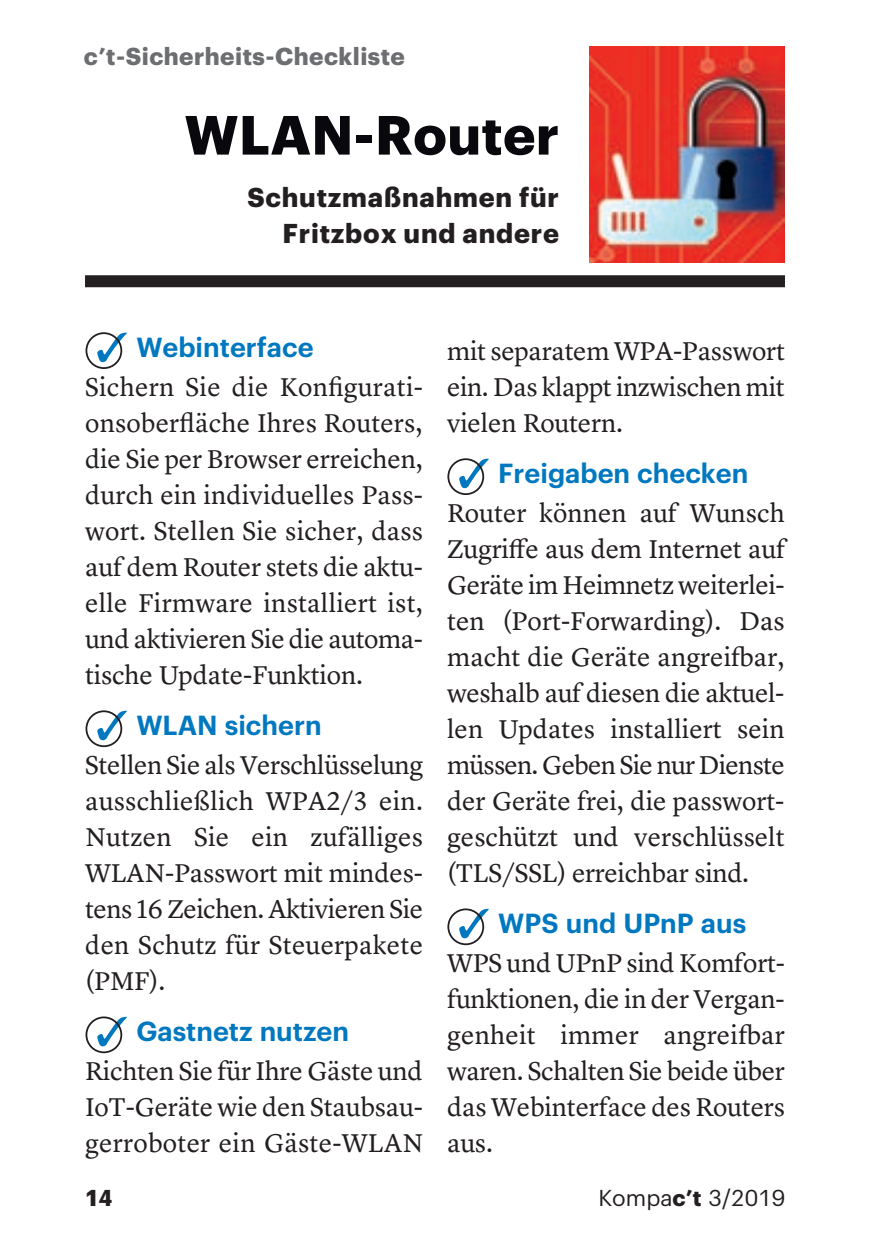
<style>
.page{position:relative;width:893px;height:1259px;background:#fff}
.page>*{position:absolute;margin:0;border:0;box-sizing:border-box;transform-origin:0 0}
.t1{font:700 54px "Graphik";letter-spacing:.01em;color:#08080d}
.t2{font:600 27px "Graphik";color:#0078c0}
.t3{font:26.7px/36px "Lyon Text";letter-spacing:-.005em;color:#231f20;text-align:justify}
.t4{font:700 26.7px/36px "Graphik";letter-spacing:.03em;color:#231f20;text-align:right}
.t5{font:700 24px "Graphik";letter-spacing:.02em;color:#6d6e71}
.t6{font:22.5px "Graphik";color:#231f20}
.t7{font:700 22.5px "Graphik";color:#231f20}
.s1{font-weight:700}
</style>
<div class="page">
<div style="left:85px;top:275px;width:700px;height:12px;background:#231f20"></div>
<svg style="left:86px;top:332px;width:41px;height:37px"></svg>
<svg style="left:86px;top:710px;width:41px;height:37px"></svg>
<svg style="left:86px;top:1016px;width:41px;height:37px"></svg>
<svg style="left:447px;top:458px;width:42px;height:37px"></svg>
<svg style="left:447px;top:908px;width:42px;height:37px"></svg>
<img style="left:590px;top:46px;width:195px;height:216px">
<p class="t5" style="left:84px;top:47px;width:322px">c’t-Sicherheits-Checkliste</p>
<h1 class="t1" style="left:185px;top:113px;width:376px">WLAN-Router</h1>
<p class="t4" style="left:247px;top:181px;width:313px">Schutzmaßnahmen für<br>Fritzbox und andere</p>
<p class="t2" style="left:136px;top:332px;width:179px">Webinterface</p>
<p class="t3" style="left:85px;top:370px;width:339px">Sichern Sie die Konfigurati&shy;onsoberfläche Ihres Routers, die Sie per Browser erreichen, durch ein individuelles Pass&shy;wort. Stellen Sie sicher, dass auf dem Router stets die aktu&shy;elle Firmware installiert ist, und aktivieren Sie die automa&shy;tische Update-Funktion.</p>
<p class="t2" style="left:136px;top:710px;width:187px">WLAN sichern</p>
<p class="t3" style="left:85px;top:748px;width:340px">Stellen Sie als Verschlüsselung ausschließlich WPA2/3 ein.<br>Nutzen Sie ein zufälliges WLAN-Passwort mit mindes&shy;tens 16 Zeichen. Aktivieren Sie den Schutz für Steuerpakete (PMF).</p>
<p class="t2" style="left:136px;top:1016px;width:214px">Gastnetz nutzen</p>
<p class="t3" style="left:85px;top:1054px;width:339px">Richten Sie für Ihre Gäste und IoT-Geräte wie den Staubsau&shy;gerroboter ein Gäste-WLAN</p>
<p class="t3" style="left:447px;top:334px;width:339px">mit separatem WPA-Passwort ein. Das klappt inzwischen mit vielen Routern.</p>
<p class="t2" style="left:498px;top:458px;width:252px">Freigaben checken</p>
<p class="t3" style="left:447px;top:496px;width:340px">Router können auf Wunsch Zugriffe aus dem Internet auf Geräte im Heimnetz weiterlei&shy;ten (Port-Forwarding). Das macht die Geräte angreifbar, weshalb auf diesen die aktuel&shy;len Updates installiert sein müssen. Geben Sie nur Dienste der Geräte frei, die passwort&shy;geschützt und verschlüsselt (TLS/SSL) erreichbar sind.</p>
<p class="t2" style="left:498px;top:908px;width:249px">WPS und UPnP aus</p>
<p class="t3" style="left:447px;top:946px;width:339px">WPS und UPnP sind Komfort&shy;funktionen, die in der Vergan&shy;genheit immer angreifbar waren. Schalten Sie beide über das Webinterface des Routers aus.</p>
<p class="t7" style="left:85px;top:1189px;width:29px">14</p>
<p class="t6" style="left:598px;top:1189px;width:188px">Kompa<span class="s1">c’t</span> 3/2019</p>
</div>
